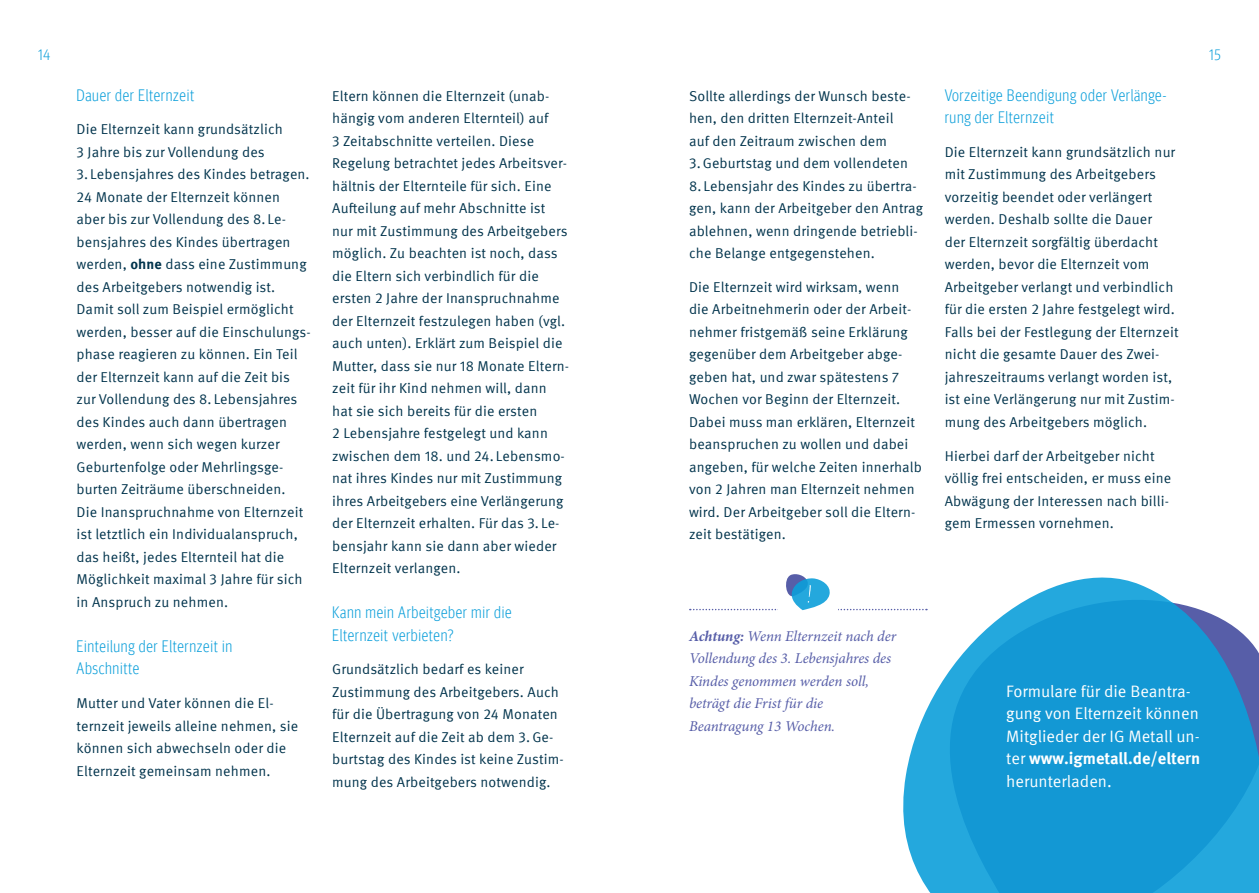
<style>
.page{position:relative;width:1259px;height:893px;background:#fff}
.page>*{position:absolute;margin:0;border:0;box-sizing:border-box;transform-origin:0 0}
.t1{font:300 condensed 16.5px/22.5px "Meta Head IGM";letter-spacing:.04em;color:#0c9fda}
.t2{font:16.5px/22.5px "Meta IGM";color:#fff}
.t3{font:italic 15px/22.5px "Minion Pro";letter-spacing:-.005em;color:#575ea8}
.t4{font:300 condensed 15px "Meta Head IGM";color:#0c9fda}
.t5{font:14.25px/22.5px "Meta IGM";letter-spacing:.01em;color:#00334c}
.s1{font-weight:700}
</style>
<div class="page">
<svg style="left:690px;top:574px;width:189px;height:36px"></svg>
<svg style="left:879px;top:577px;width:380px;height:316px;fill:#1398d4"></svg>
<p class="t4" style="left:38px;top:44px;width:13px">14</p>
<p class="t4" style="left:1209px;top:44px;width:13px">15</p>
<p class="t1" style="left:77px;top:82px;width:119px">Dauer der Elternzeit</p>
<p class="t5" style="left:77px;top:117px;width:208px">Die Elternzeit kann grundsätzlich<br>3 Jahre bis zur Vollendung des</p>
<p class="t5" style="left:77px;top:162px;width:236px">3. Lebensjahres des Kindes betragen.<br>24 Monate der Elternzeit können aber bis zur Vollendung des 8. Le&shy;bensjahres des Kindes übertragen werden, <span class="s1">ohne</span> dass eine Zustimmung des Arbeitgebers notwendig ist.<br>Damit soll zum Beispiel ermöglicht werden, besser auf die Einschulungs&shy;phase reagieren zu können. Ein Teil der Elternzeit kann auf die Zeit bis zur Vollendung des 8. Lebensjahres des Kindes auch dann übertragen werden, wenn sich wegen kurzer Geburtenfolge oder Mehrlingsge&shy;burten Zeiträume überschneiden.<br>Die Inanspruchnahme von Elternzeit ist letztlich ein Individualanspruch, das heißt, jedes Elternteil hat die Möglichkeit maximal 3 Jahre für sich in Anspruch zu nehmen.</p>
<p class="t1" style="left:77px;top:634px;width:157px">Einteilung der Elternzeit in<br>Abschnitte</p>
<p class="t5" style="left:77px;top:691px;width:223px">Mutter und Vater können die El&shy;ternzeit jeweils alleine nehmen, sie können sich abwechseln oder die<br>Elternzeit gemeinsam nehmen.</p>
<p class="t1" style="left:944px;top:82px;width:223px">Vorzeitige Beendigung oder Verlänge&shy;rung der Elternzeit</p>
<p class="t5" style="left:944px;top:140px;width:235px">Die Elternzeit kann grundsätzlich nur mit Zustimmung des Arbeitgebers vorzeitig beendet oder verlängert werden. Deshalb sollte die Dauer<br>der Elternzeit sorgfältig überdacht werden, bevor die Elternzeit vom Arbeitgeber verlangt und verbindlich für die ersten 2 Jahre festgelegt wird.<br>Falls bei der Festlegung der Elternzeit nicht die gesamte Dauer des Zwei&shy;jahreszeitraums verlangt worden ist, ist eine Verlängerung nur mit Zustim&shy;mung des Arbeitgebers möglich.</p>
<p class="t5" style="left:944px;top:443px;width:228px">Hierbei darf der Arbeitgeber nicht völlig frei entscheiden, er muss eine Abwägung der Interessen nach billi&shy;gem Ermessen vornehmen.</p>
<p class="t5" style="left:332px;top:83px;width:238px">Eltern können die Elternzeit (unab&shy;hängig vom anderen Elternteil) auf<br>3 Zeitabschnitte verteilen. Diese Regelung betrachtet jedes Arbeitsver&shy;hältnis der Elternteile für sich. Eine Aufteilung auf mehr Abschnitte ist nur mit Zustimmung des Arbeitgebers möglich. Zu beachten ist noch, dass die Eltern sich verbindlich für die ersten 2 Jahre der Inanspruchnahme der Elternzeit festzulegen haben (vgl. auch unten). Erklärt zum Beispiel die Mutter, dass sie nur 18 Monate Eltern&shy;zeit für ihr Kind nehmen will, dann hat sie sich bereits für die ersten<br>2 Lebensjahre festgelegt und kann zwischen dem 18. und 24. Lebensmo&shy;nat ihres Kindes nur mit Zustimmung ihres Arbeitgebers eine Verlängerung der Elternzeit erhalten. Für das 3. Le&shy;bensjahr kann sie dann aber wieder Elternzeit verlangen.</p>
<p class="t1" style="left:332px;top:600px;width:181px">Kann mein Arbeitgeber mir die<br>Elternzeit verbieten?</p>
<p class="t5" style="left:332px;top:657px;width:233px">Grundsätzlich bedarf es keiner Zustimmung des Arbeitgebers. Auch für die Übertragung von 24 Monaten Elternzeit auf die Zeit ab dem 3.Ge&shy;burtstag des Kindes ist keine Zustim&shy;mung des Arbeitgebers notwendig.</p>
<p class="t5" style="left:689px;top:83px;width:223px">Sollte allerdings der Wunsch beste&shy;hen, den dritten Elternzeit-Anteil auf den Zeitraum zwischen dem 3.Geburtstag und dem vollendeten</p>
<p class="t5" style="left:689px;top:173px;width:236px">8. Lebensjahr des Kindes zu übertra&shy;gen, kann der Arbeitgeber den Antrag ablehnen, wenn dringende betriebli&shy;che Belange entgegenstehen.</p>
<p class="t5" style="left:689px;top:275px;width:234px">Die Elternzeit wird wirksam, wenn die Arbeitnehmerin oder der Arbeit&shy;nehmer fristgemäß seine Erklärung gegenüber dem Arbeitgeber abge&shy;geben hat, und zwar spätestens 7<br>Wochen vor Beginn der Elternzeit.<br>Dabei muss man erklären, Elternzeit beanspruchen zu wollen und dabei angeben, für welche Zeiten innerhalb von 2 Jahren man Elternzeit nehmen wird. Der Arbeitgeber soll die Eltern&shy;zeit bestätigen.</p>
<p class="t3" style="left:689px;top:624px;width:209px"><span class="s1">Achtung:</span> Wenn Elternzeit nach der<br>Vollendung des 3. Lebensjahres des<br>Kindes genommen werden soll, beträgt die Frist für die<br>Beantragung 13 Wochen.</p>
<p class="t2" style="left:1006px;top:679px;width:195px">Formulare für die Beantra&shy;gung von Elternzeit können<br>Mitglieder der IG Metall un&shy;ter <span class="s1">www.igmetall.de/eltern </span>herunterladen.</p>
</div>
